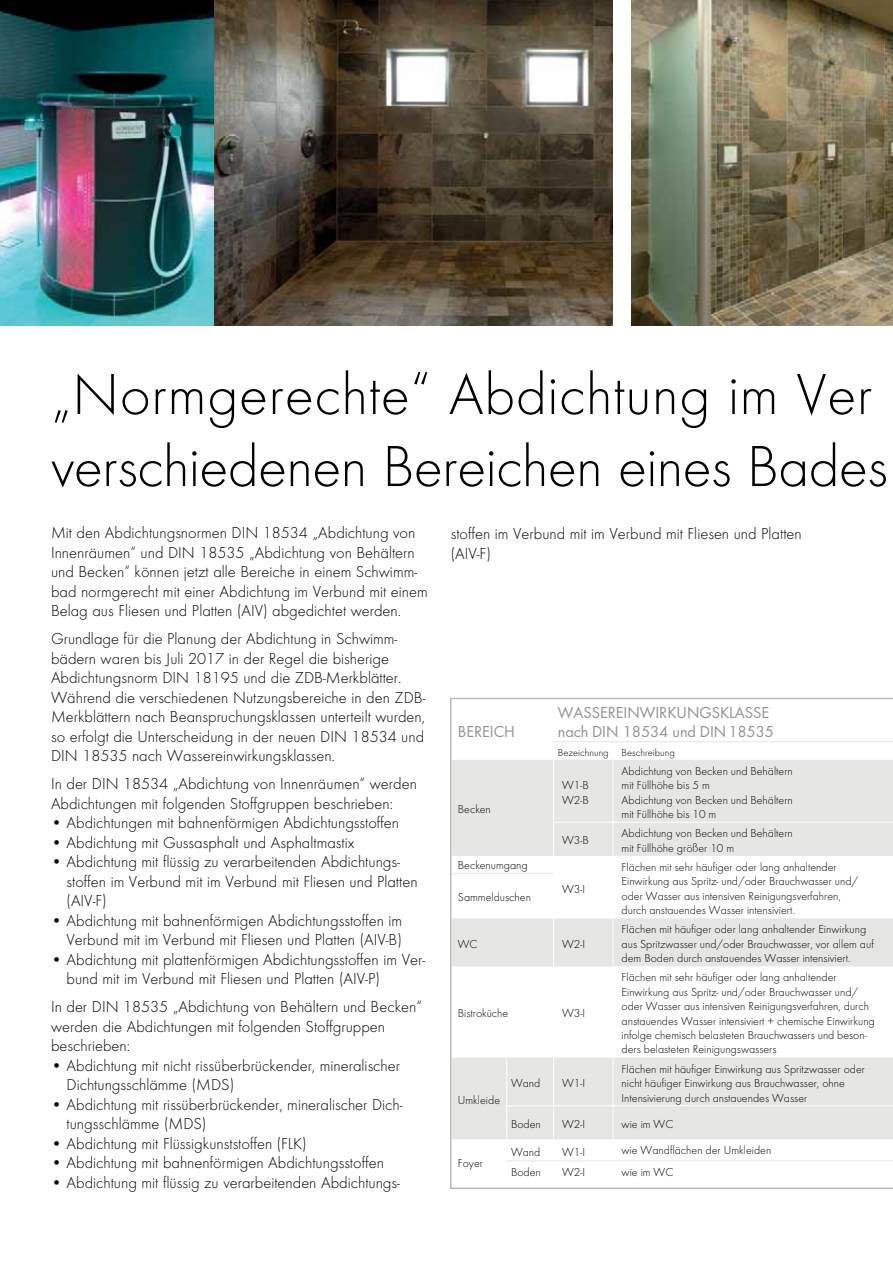
<style>
.page{position:relative;width:893px;height:1263px;background:#fff}
.page>*{position:absolute;margin:0;border:0;box-sizing:border-box;transform-origin:0 0}
.t1{font:300 60px/72px "Futura TOT";letter-spacing:-.01em;color:#040000}
.t2{font:300 16.5px/19.5px "Futura TOT";color:#040000}
.t3{font:16.5px/19.8px "Futura TOT Boo";color:#929495}
.t4{font:300 12px/14.4px "Futura TOT";color:#040000}
.t5{font:300 10.5px "Futura TOT";color:#040000}
</style>
<div class="page">
<img style="left:0;top:0;width:215px;height:325px">
<img style="left:215px;top:0;width:397px;height:325px">
<img style="left:631px;top:0;width:262px;height:325px">
<svg style="left:450px;top:698px;width:443px;height:491px"></svg>
<h1 class="t1" style="left:51px;top:361px;width:838px">„Normgerechte“ Abdichtung im Ver verschiedenen Bereichen eines Bades</h1>
<p class="t2" style="left:451px;top:525px;width:353px">stoffen im Verbund mit im Verbund mit Fliesen und Platten (AIV-F)</p>
<p class="t2" style="left:51px;top:524px;width:378px">Mit den Abdichtungsnormen DIN 18534 „Abdichtung von Innenräumen“ und DIN 18535 „Abdichtung von Behältern und Becken“ können jetzt alle Bereiche in einem Schwimm&shy;bad normgerecht mit einer Abdichtung im Verbund mit einem Belag aus Fliesen und Platten (AIV) abgedichtet werden.</p>
<p class="t2" style="left:51px;top:630px;width:376px">Grundlage für die Planung der Abdichtung in Schwimm&shy;bädern waren bis Juli 2017 in der Regel die bisherige Abdichtungsnorm DIN 18195 und die ZDB-Merkblätter.<br>Während die verschiedenen Nutzungsbereiche in den ZDB-Merkblättern nach Beanspruchungsklassen unterteilt wurden, so erfolgt die Unterscheidung in der neuen DIN 18534 und DIN 18535 nach Wassereinwirkungsklassen.</p>
<p class="t2" style="left:51px;top:775px;width:367px">In der DIN 18534 „Abdichtung von Innenräumen“ werden<br>Abdichtungen mit folgenden Stoffgruppen beschrieben:</p>
<p class="t2" style="left:51px;top:814px;width:350px">• Abdichtungen mit bahnenförmigen Abdichtungsstoffen</p>
<p class="t2" style="left:51px;top:833px;width:305px">• Abdichtung mit Gussasphalt und Asphaltmastix</p>
<p class="t2" style="left:67px;top:853px;width:353px;text-indent:-16px">• Abdichtung mit flüssig zu verarbeitenden Abdichtungs&shy;stoffen im Verbund mit im Verbund mit Fliesen und Platten (AIV-F)</p>
<p class="t2" style="left:51px;top:911px;width:353px;text-align:right">• Abdichtung mit bahnenförmigen Abdichtungsstoffen im<br>Verbund mit im Verbund mit Fliesen und Platten (AIV-B)</p>
<p class="t2" style="left:67px;top:950px;width:360px;text-indent:-16px">• Abdichtung mit plattenförmigen Abdichtungsstoffen im Ver&shy;bund mit im Verbund mit Fliesen und Platten (AIV-P)</p>
<p class="t2" style="left:51px;top:998px;width:373px">In der DIN 18535 „Abdichtung von Behältern und Becken“ werden die Abdichtungen mit folgenden Stoffgruppen beschrieben:</p>
<p class="t2" style="left:67px;top:1056px;width:335px;text-indent:-16px">• Abdichtung mit nicht rissüberbrückender, mineralischer<br>Dichtungsschlämme (MDS)</p>
<p class="t2" style="left:67px;top:1095px;width:338px;text-indent:-16px">• Abdichtung mit rissüberbrückender, mineralischer Dich&shy;tungsschlämme (MDS)</p>
<p class="t2" style="left:51px;top:1134px;width:257px">• Abdichtung mit Flüssigkunststoffen (FLK)</p>
<p class="t2" style="left:51px;top:1154px;width:334px">• Abdichtung mit bahnenförmigen Abdichtungsstoffen</p>
<p class="t2" style="left:51px;top:1173px;width:350px">• Abdichtung mit flüssig zu verarbeitenden Abdichtungs-</p>
<p class="t3" style="left:558px;top:703px;width:218px">WASSEREINWIRKUNGSKLASSE nach DIN 18534 und DIN 18535</p>
<p class="t5" style="left:558px;top:747px;width:119px">Bezeichnung Beschreibung</p>
<p class="t3" style="left:458px;top:722px;width:59px">BEREICH</p>
<p class="t4" style="left:622px;top:764px;width:173px">Abdichtung von Becken und Behältern mit Füllhöhe bis 5 m<br>Abdichtung von Becken und Behältern mit Füllhöhe bis 10 m</p>
<p class="t4" style="left:562px;top:778px;width:28px">W1-B<br>W2-B</p>
<p class="t4" style="left:458px;top:803px;width:34px">Becken</p>
<p class="t4" style="left:562px;top:834px;width:28px">W3-B</p>
<p class="t4" style="left:622px;top:827px;width:173px">Abdichtung von Becken und Behältern mit Füllhöhe größer 10 m</p>
<p class="t4" style="left:458px;top:858px;width:71px">Beckenumgang</p>
<p class="t4" style="left:622px;top:860px;width:238px">Flächen mit sehr häufiger oder lang anhaltender Einwirkung aus Spritz- und/oder Brauchwasser und/ oder Wasser aus intensiven Reinigungsverfahren, durch anstauendes Wasser intensiviert.</p>
<p class="t4" style="left:562px;top:882px;width:25px">W3-I</p>
<p class="t4" style="left:458px;top:891px;width:75px">Sammelduschen</p>
<p class="t4" style="left:458px;top:937px;width:21px">WC</p>
<p class="t4" style="left:562px;top:937px;width:25px">W2-I</p>
<p class="t4" style="left:622px;top:923px;width:254px">Flächen mit häufiger oder lang anhaltender Einwirkung aus Spritzwasser und/oder Brauchwasser, vor allem auf dem Boden durch anstauendes Wasser intensiviert.</p>
<p class="t4" style="left:622px;top:971px;width:255px">Flächen mit sehr häufiger oder lang anhaltender Einwirkung aus Spritz- und/oder Brauchwasser und/ oder Wasser aus intensiven Reinigungsverfahren, durch anstauendes Wasser intensiviert + chemische Einwirkung infolge chemisch belasteten Brauchwassers und beson&shy;ders belasteten Reinigungswassers</p>
<p class="t4" style="left:458px;top:1007px;width:52px">Bistroküche</p>
<p class="t4" style="left:562px;top:1007px;width:25px">W3-I</p>
<p class="t4" style="left:622px;top:1062px;width:245px">Flächen mit häufiger Einwirkung aus Spritzwasser oder nicht häufiger Einwirkung aus Brauchwasser, ohne<br>Intensivierung durch anstauendes Wasser</p>
<p class="t4" style="left:511px;top:1076px;width:31px">Wand</p>
<p class="t4" style="left:562px;top:1076px;width:25px">W1-I</p>
<p class="t4" style="left:458px;top:1093px;width:44px">Umkleide</p>
<p class="t4" style="left:511px;top:1117px;width:31px">Boden</p>
<p class="t4" style="left:562px;top:1117px;width:25px">W2-I</p>
<p class="t4" style="left:622px;top:1117px;width:53px">wie im WC</p>
<p class="t4" style="left:511px;top:1145px;width:31px">Wand</p>
<p class="t4" style="left:562px;top:1145px;width:25px">W1-I</p>
<p class="t4" style="left:622px;top:1144px;width:151px">wie Wandflächen der Umkleiden</p>
<p class="t4" style="left:511px;top:1165px;width:31px">Boden</p>
<p class="t4" style="left:562px;top:1165px;width:25px">W2-I</p>
<p class="t4" style="left:622px;top:1165px;width:53px">wie im WC</p>
<p class="t4" style="left:458px;top:1157px;width:27px">Foyer</p>
</div>
